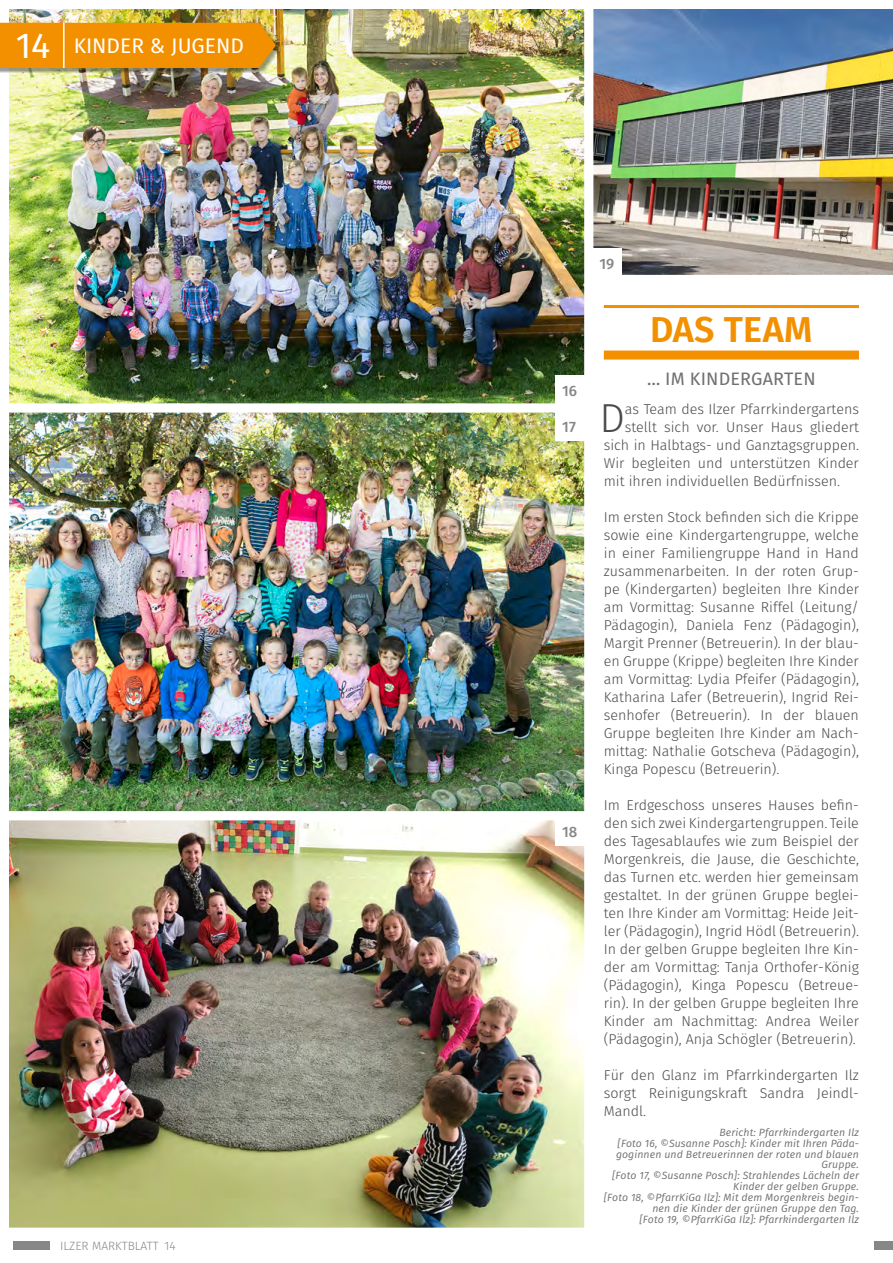
<style>
.page{position:relative;width:893px;height:1263px;background:#fff}
.page>*{position:absolute;margin:0;border:0;box-sizing:border-box;transform-origin:0 0}
.t1{font:300 40.5px "Fira Sans";color:#4a4a49}
.t2{font:600 36px "Fira Sans";letter-spacing:.01em;color:#f39000}
.t3{font:21px "Fira Sans";color:#fff}
.t4{font:18px "Fira Sans";letter-spacing:.01em;color:#6f6f6f}
.t5{font:500 15px "Fira Sans";color:#878787}
.t6{font:300 14.25px/18px "Fira Sans";color:#4a4a49;text-align:justify}
.t7{font:300 12px "Fira Sans";color:#878787}
.t8{font:italic 10.5px/10.9px "Fira Sans";letter-spacing:.01em;color:#6f6f6f;text-align:right}
.s1{font-size:36px}
</style>
<div class="page">
<div style="left:13px;top:1241px;width:37px;height:9px;background:#878787"></div>
<div style="left:874px;top:1241px;width:19px;height:9px;background:#878787"></div>
<img style="left:593px;top:9px;width:300px;height:266px">
<img style="left:10px;top:10px;width:573px;height:1216px">
<div style="left:0;top:403px;width:593px;height:417px;border:9px solid #fff"></div>
<div style="left:0;top:0;width:593px;height:412px;border:9px solid #fff"></div>
<div style="left:0;top:811px;width:593px;height:425px;border:9px solid #fff"></div>
<hr style="left:604px;top:305px;width:255px;height:3px;background:#f39000">
<div style="left:604px;top:351px;width:255px;height:9px;background:#f39000"></div>
<div style="left:0;top:24px;width:281px;height:49px;background:#1c1c1b;opacity:.45"></div>
<div style="left:0;top:23px;width:276px;height:45px;background:#f39000"></div>
<hr style="left:63px;top:23px;width:2px;height:45px;background:#fff">
<div style="left:555px;top:375px;width:30px;height:30px;background:#fff"></div>
<div style="left:555px;top:411px;width:30px;height:30px;background:#fff"></div>
<div style="left:592px;top:248px;width:30px;height:29px;background:#fff"></div>
<div style="left:555px;top:816px;width:30px;height:30px;background:#fff"></div>
<h3 class="t3" style="left:16px;top:31px;width:230px"><span class="s1">14</span> KINDER &amp; JUGEND</h3>
<p class="t7" style="left:60px;top:1237px;width:117px">ILZER MARKTBLATT 14</p>
<p class="t5" style="left:562px;top:380px;width:16px">16</p>
<p class="t5" style="left:562px;top:416px;width:15px">17</p>
<p class="t5" style="left:562px;top:821px;width:17px">18</p>
<p class="t5" style="left:599px;top:253px;width:16px">19</p>
<h2 class="t2" style="left:650px;top:304px;width:164px">DAS TEAM</h2>
<p class="t4" style="left:647px;top:366px;width:170px">… IM KINDERGARTEN</p>
<h1 class="t1" style="left:599px;top:389px;width:27px">D</h1>
<p class="t6" style="left:625px;top:401px;width:235px">as Team des Ilzer Pfarrkindergartens</p>
<p class="t6" style="left:625px;top:419px;width:236px">stellt sich vor. Unser Haus gliedert</p>
<p class="t6" style="left:604px;top:437px;width:257px">sich in Halbtags- und Ganztagsgruppen.</p>
<p class="t6" style="left:604px;top:455px;width:257px">Wir begleiten und unterstützen Kinder</p>
<p class="t6" style="left:604px;top:473px;width:238px">mit ihren individuellen Bedürfnissen.</p>
<p class="t6" style="left:604px;top:509px;width:257px">Im ersten Stock befinden sich die Krippe sowie eine Kindergartengruppe, welche in einer Familiengruppe Hand in Hand zusammenarbeiten. In der roten Grup&shy;pe (Kindergarten) begleiten Ihre Kinder am Vormittag: Susanne Riffel (Leitung/ Pädagogin), Daniela Fenz (Pädagogin), Margit Prenner (Betreuerin). In der blau&shy;en Gruppe (Krippe) begleiten Ihre Kinder am Vormittag: Lydia Pfeifer (Pädagogin), Katharina Lafer (Betreuerin), Ingrid Rei&shy;senhofer (Betreuerin). In der blauen Gruppe begleiten Ihre Kinder am Nach&shy;mittag: Nathalie Gotscheva (Pädagogin), Kinga Popescu (Betreuerin).</p>
<p class="t6" style="left:604px;top:797px;width:257px">Im Erdgeschoss unseres Hauses befin&shy;den sich zwei Kindergartengruppen. Teile des Tagesablaufes wie zum Beispiel der Morgenkreis, die Jause, die Geschichte, das Turnen etc. werden hier gemeinsam gestaltet. In der grünen Gruppe beglei&shy;ten Ihre Kinder am Vormittag: Heide Jeit&shy;ler (Pädagogin), Ingrid Hödl (Betreuerin).<br>In der gelben Gruppe begleiten Ihre Kin&shy;der am Vormittag: Tanja Orthofer-König (Pädagogin), Kinga Popescu (Betreue&shy;rin). In der gelben Gruppe begleiten Ihre Kinder am Nachmittag: Andrea Weiler (Pädagogin), Anja Schögler (Betreuerin).</p>
<p class="t6" style="left:604px;top:1067px;width:257px">Für den Glanz im Pfarrkindergarten Ilz sorgt Reinigungskraft Sandra Jeindl-Mandl.</p>
<p class="t8" style="left:604px;top:1127px;width:257px">Bericht: Pfarrkindergarten Ilz<br>[Foto 16, ©Susanne Posch]: Kinder mit Ihren Päda&shy;goginnen und Betreuerinnen der roten und blauen Gruppe.<br>[Foto 17, ©Susanne Posch]: Strahlendes Lächeln der Kinder der gelben Gruppe.<br>[Foto 18, ©PfarrKiGa Ilz]: Mit dem Morgenkreis begin&shy;nen die Kinder der grünen Gruppe den Tag.<br>[Foto 19, ©PfarrKiGa Ilz]: Pfarrkindergarten Ilz</p>
</div>
